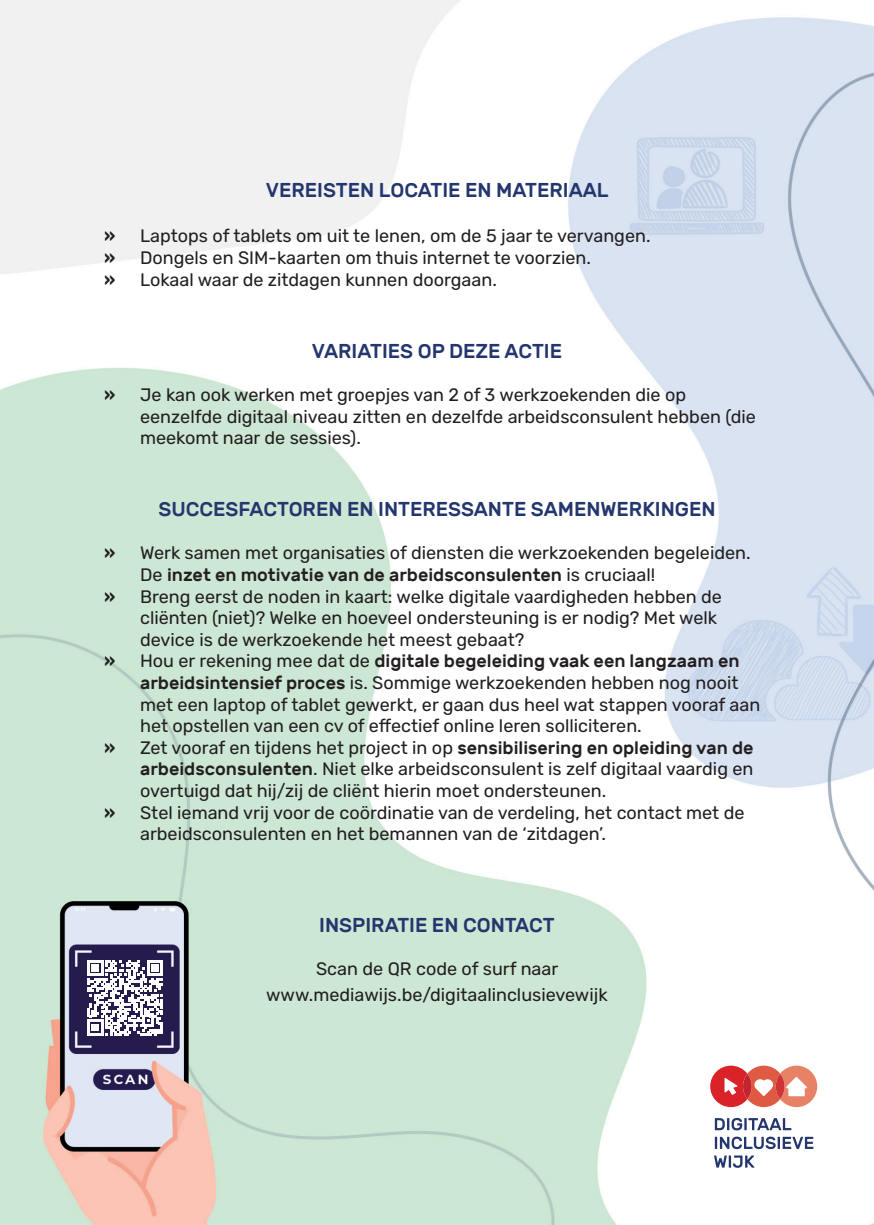
<style>
.page{position:relative;width:874px;height:1225px;background:#fff}
.page>*{position:absolute;margin:0;border:0;box-sizing:border-box;transform-origin:0 0}
.t1{font:500 20px "Rubik";color:#24366e}
.t2{font:18px/21.6px "Rubik";color:#231f20}
.t3{font:500 18px "Rubik";color:#231f20}
.s1{font-weight:700}
.s2{font-weight:400}
.s3{font-weight:500}
</style>
<div class="page">
<img style="left:0;top:0;width:873px;height:1225px">
<svg style="left:709px;top:1065px;width:107px;height:42px"></svg>
<svg style="left:775px;top:1073px;width:9px;height:26px"></svg>
<svg style="left:714px;top:1118px;width:77px;height:12px"></svg>
<svg style="left:714px;top:1136px;width:99px;height:13px"></svg>
<svg style="left:713px;top:1155px;width:41px;height:12px"></svg>
<svg style="left:87px;top:960px;width:76px;height:75px"></svg>
<p class="t1" style="left:266px;top:179px;width:344px">Vereisten locati e en materiaal</p>
<p class="t2" style="left:104px;top:226px;width:547px"><span class="s1">»</span> Laptops of tablets om uit te lenen, om de 5 jaar te vervangen. <span class="s1">»</span> Dongels en SIM-kaarten om thuis internet te voorzien.<br><span class="s1">»</span> Lokaal waar de zitdagen kunnen doorgaan.</p>
<p class="t1" style="left:312px;top:339px;width:251px">Variati es op deze acti e</p>
<p class="t2" style="left:140px;top:384px;width:617px;text-indent:-36px"><span class="s1">»</span> Je kan ook werken met groepjes van 2 of 3 werkzoekenden die op eenzelfde digitaal niveau zitten en dezelfde arbeidsconsulent hebben (die meekomt naar de sessies).</p>
<p class="t1" style="left:158px;top:498px;width:42px">SUCCES</p>
<p class="t1" style="left:238px;top:498px;width:26px">FACTORE</p>
<p class="t1" style="left:328px;top:498px;width:84px">N EN INTERESSA</p>
<p class="t1" style="left:487px;top:498px;width:127px">NTE SAMENWERK</p>
<p class="t1" style="left:654px;top:498px;width:62px">INGEN</p>
<p class="t2" style="left:104px;top:543px;width:647px"><span class="s1">»</span> Werk samen met organisaties of diensten die werkzoekenden begeleiden.</p>
<p class="t3" style="left:140px;top:564px;width:516px"><span class="s2">De</span> inzet en motivatie van de arbeidsconsulenten <span class="s2">is cruciaal!</span></p>
<p class="t2" style="left:104px;top:586px;width:619px"><span class="s1">»</span> Breng eerst de noden in kaart: welke digitale vaardigheden hebben de</p>
<p class="t2" style="left:140px;top:607px;width:578px">cliënten (niet)? Welke en hoeveel ondersteuning is er nodig? Met welk</p>
<p class="t2" style="left:140px;top:629px;width:385px">device is de werkzoekende het meest gebaat?</p>
<p class="t3" style="left:104px;top:651px;width:636px"><span class="s1">»</span> <span class="s2">Hou er rekening mee dat de</span> digitale begeleiding vaak een langzaam en</p>
<p class="t2" style="left:140px;top:672px;width:599px"><span class="s3">arbeidsintensief proces</span> is. Sommige werkzoekenden hebben nog nooit</p>
<p class="t2" style="left:140px;top:694px;width:621px">met een laptop of tablet gewerkt, er gaan dus heel wat stappen vooraf aan</p>
<p class="t2" style="left:140px;top:715px;width:503px">het opstellen van een cv of effectief online leren solliciteren.</p>
<p class="t2" style="left:104px;top:737px;width:650px"><span class="s1">»</span> Zet vooraf en tijdens het project in op <span class="s3">sensibilisering en opleiding van de</span></p>
<p class="t2" style="left:140px;top:759px;width:614px"><span class="s3">arbeidsconsulenten</span>. Niet elke arbeidsconsulent is zelf digitaal vaardig en</p>
<p class="t2" style="left:140px;top:780px;width:467px">overtuigd dat hij/zij de cliënt hierin moet ondersteunen.</p>
<p class="t2" style="left:104px;top:802px;width:641px"><span class="s1">»</span> Stel iemand vrij voor de coördinatie van de verdeling, het contact met de</p>
<p class="t2" style="left:140px;top:823px;width:467px">arbeidsconsulenten en het bemannen van de ‘zitdagen’.</p>
<p class="t1" style="left:319px;top:913px;width:65px">INSPIRAT</p>
<p class="t1" style="left:409px;top:913px;width:109px">IE EN CONTACT</p>
<p class="t2" style="left:266px;top:955px;width:343px;line-height:26.4px;text-align:center">Scan de QR code of surf naar www.mediawijs.be/digitaalinclusievewijk</p>
</div>
